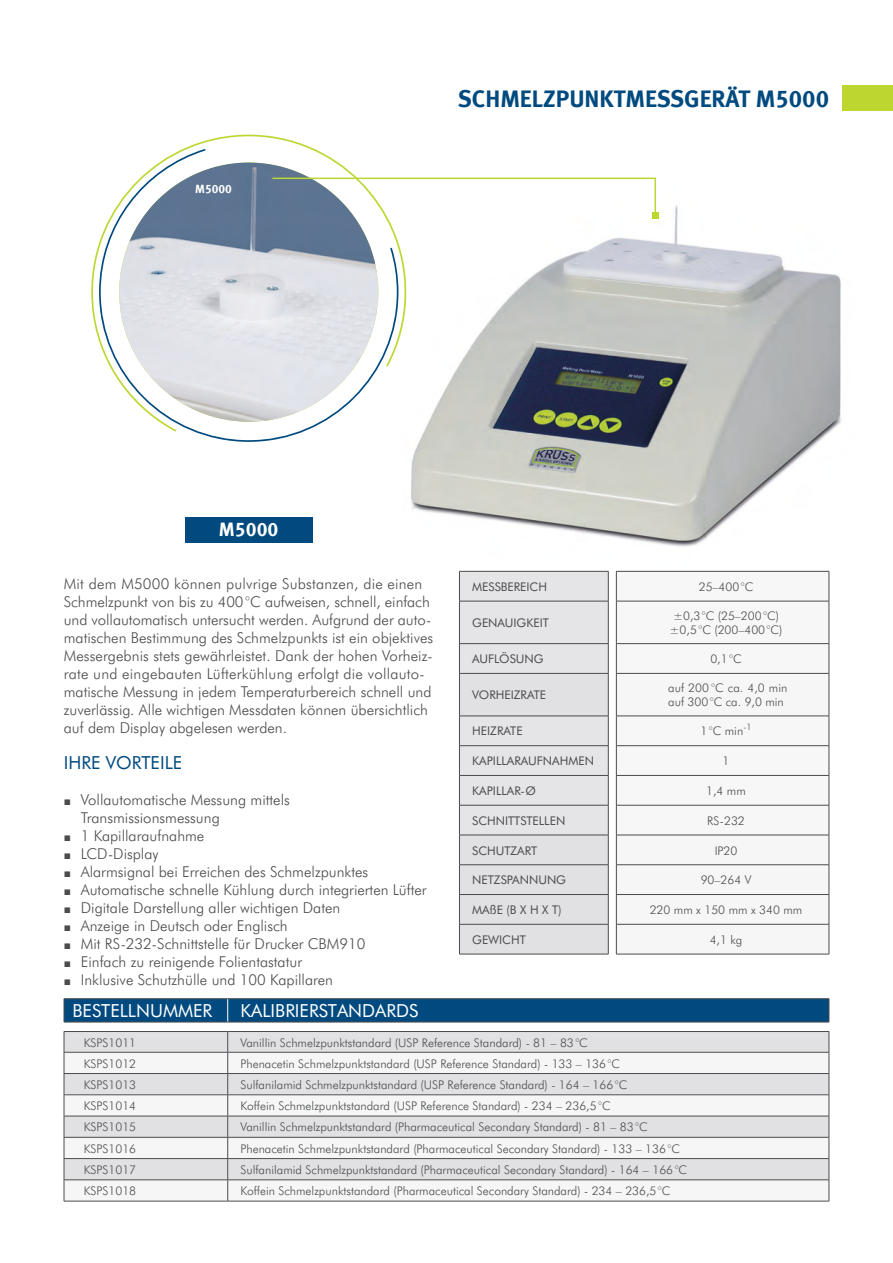
<style>
.page{position:relative;width:893px;height:1263px;background:#fff}
.page>*{position:absolute;margin:0;border:0;box-sizing:border-box;transform-origin:0 0}
.t1{font:24px "Meta Bold LF";color:#004a7f}
.t2{font:19.5px "Meta Bold LF";color:#fff}
.t3{font:18px "Futura BT";color:#fff}
.t4{font:18px "Futura BT";color:#004a7f}
.t5{font:300 15px/18px "Futura BT";color:#4b4c4d}
.t6{font:300 12px/14.4px "Futura BT";color:#4b4c4d}
.t7{font:12px "Futura BT";color:#4b4c4d}
.t8{font:12px "Meta Bold LF";color:#fff}
.s1{font-family:"Arial";font-weight:400;font-size:12px}
</style>
<div class="page">
<img style="left:406px;top:205px;width:435px;height:400px">
<svg style="left:91px;top:135px;width:315px;height:207px"></svg>
<svg style="left:99px;top:149px;width:299px;height:293px"></svg>
<svg style="left:119px;top:163px;width:259px;height:259px;background:#bfc6d1"></svg>
<img style="left:147px;top:206px;width:124px;height:6px">
<svg style="left:228px;top:163px;width:20px;height:1px"></svg>
<svg style="left:271px;top:177px;width:386px;height:40px"></svg>
<div style="left:652px;top:213px;width:7px;height:6px;background:#bed630"></div>
<div style="left:228px;top:1032px;width:601px;height:20px;background:#e1e1e3"></div>
<svg style="left:228px;top:1053px;width:601px;height:148px;fill:#f6f6f6"></svg>
<div style="left:228px;top:1073px;width:601px;height:22px;background:#e1e1e3"></div>
<div style="left:228px;top:1095px;width:601px;height:21px;background:#f6f6f6"></div>
<hr style="left:64px;top:998px;width:164px;height:1px;background:#4b4c4d">
<hr style="left:228px;top:998px;width:601px;height:1px;background:#4b4c4d">
<svg style="left:64px;top:999px;width:766px;height:23px;background:#024a7d"></svg>
<hr style="left:64px;top:1022px;width:164px;height:1px;background:#4b4c4d">
<hr style="left:228px;top:1022px;width:601px;height:1px;background:#4b4c4d">
<hr style="left:228px;top:1031px;width:601px;height:1px;background:#4b4c4d">
<hr style="left:228px;top:1052px;width:601px;height:1px;background:#4b4c4d">
<hr style="left:228px;top:1073px;width:601px;height:1px;background:#4b4c4d">
<hr style="left:228px;top:1094px;width:601px;height:1px;background:#4b4c4d">
<hr style="left:228px;top:1116px;width:601px;height:1px;background:#4b4c4d">
<hr style="left:228px;top:1137px;width:601px;height:1px;background:#4b4c4d">
<hr style="left:228px;top:1158px;width:601px;height:1px;background:#4b4c4d">
<svg style="left:64px;top:1031px;width:164px;height:170px"></svg>
<hr style="left:228px;top:1179px;width:601px;height:1px;background:#4b4c4d">
<svg style="left:829px;top:1032px;width:1px;height:169px"></svg>
<hr style="left:64px;top:1201px;width:164px;height:1px;background:#4b4c4d">
<hr style="left:228px;top:1201px;width:601px;height:1px;background:#4b4c4d">
<div style="left:842px;top:85px;width:51px;height:26px;background:#bed630"></div>
<div style="left:185px;top:517px;width:127px;height:25px;background:#004a7f"></div>
<div style="left:459px;top:571px;width:150px;height:383px;background:#e5e4e6"></div>
<hr style="left:459px;top:924px;width:149px;height:1px;background:#4b4c4d">
<hr style="left:459px;top:924px;width:1px;height:30px;background:#4b4c4d">
<hr style="left:608px;top:924px;width:1px;height:30px;background:#4b4c4d">
<hr style="left:459px;top:954px;width:149px;height:1px;background:#4b4c4d">
<hr style="left:459px;top:601px;width:1px;height:42px;background:#4b4c4d">
<hr style="left:608px;top:601px;width:1px;height:42px;background:#4b4c4d">
<hr style="left:459px;top:643px;width:149px;height:1px;background:#4b4c4d">
<hr style="left:459px;top:601px;width:149px;height:1px;background:#4b4c4d">
<hr style="left:459px;top:673px;width:149px;height:1px;background:#4b4c4d">
<hr style="left:459px;top:674px;width:1px;height:42px;background:#4b4c4d">
<hr style="left:608px;top:674px;width:1px;height:42px;background:#4b4c4d">
<hr style="left:459px;top:716px;width:149px;height:1px;background:#4b4c4d">
<svg style="left:617px;top:572px;width:212px;height:263px"></svg>
<div style="left:616px;top:673px;width:213px;height:43px;background:#f6f6f6"></div>
<hr style="left:616px;top:571px;width:213px;height:1px;background:#4b4c4d">
<hr style="left:616px;top:571px;width:1px;height:30px;background:#4b4c4d">
<hr style="left:829px;top:571px;width:1px;height:30px;background:#4b4c4d">
<svg style="left:616px;top:644px;width:1px;height:29px"></svg>
<svg style="left:829px;top:644px;width:1px;height:29px"></svg>
<hr style="left:616px;top:745px;width:213px;height:1px;background:#4b4c4d">
<hr style="left:616px;top:775px;width:213px;height:1px;background:#4b4c4d">
<svg style="left:616px;top:717px;width:1px;height:88px"></svg>
<svg style="left:829px;top:716px;width:1px;height:89px"></svg>
<hr style="left:616px;top:805px;width:213px;height:1px;background:#4b4c4d">
<hr style="left:616px;top:805px;width:1px;height:30px;background:#4b4c4d">
<hr style="left:829px;top:805px;width:1px;height:30px;background:#4b4c4d">
<div style="left:616px;top:835px;width:214px;height:119px;background:#f6f6f6"></div>
<hr style="left:616px;top:924px;width:213px;height:1px;background:#4b4c4d">
<hr style="left:616px;top:924px;width:1px;height:30px;background:#4b4c4d">
<hr style="left:829px;top:924px;width:1px;height:30px;background:#4b4c4d">
<hr style="left:616px;top:954px;width:213px;height:1px;background:#4b4c4d">
<hr style="left:616px;top:601px;width:1px;height:42px;background:#4b4c4d">
<hr style="left:829px;top:601px;width:1px;height:42px;background:#4b4c4d">
<hr style="left:616px;top:643px;width:213px;height:1px;background:#4b4c4d">
<hr style="left:616px;top:601px;width:213px;height:1px;background:#4b4c4d">
<hr style="left:616px;top:673px;width:213px;height:1px;background:#4b4c4d">
<hr style="left:616px;top:674px;width:1px;height:42px;background:#4b4c4d">
<hr style="left:829px;top:674px;width:1px;height:42px;background:#4b4c4d">
<hr style="left:616px;top:716px;width:213px;height:1px;background:#4b4c4d">
<p class="t8" style="left:195px;top:182px;width:38px">M5000</p>
<h1 class="t1" style="left:458px;top:85px;width:373px">SCHMELZPUNKTMESSGERÄT M5000</h1>
<h2 class="t2" style="left:219px;top:518px;width:61px">M5000</h2>
<p class="t5" style="left:64px;top:574px;width:371px">Mit dem M5000 können pulvrige Substanzen, die einen Schmelzpunkt von bis zu 400°C aufweisen, schnell, einfach und vollautomatisch untersucht werden. Aufgrund der auto&shy;matischen Bestimmung des Schmelzpunkts ist ein objektives Messergebnis stets gewährleistet. Dank der hohen Vorheiz&shy;rate und eingebauten Lüfterkühlung erfolgt die vollauto&shy;matische Messung in jedem Temperaturbereich schnell und zuverlässig. Alle wichtigen Messdaten können übersichtlich auf dem Display abgelesen werden.</p>
<p class="t4" style="left:64px;top:751px;width:120px">IHRE VORTEILE</p>
<p class="t5" style="left:81px;top:790px;width:211px;text-indent:-17px"><span class="s1">■</span> Vollautomatische Messung mittels<br>Transmissionsmessung</p>
<p class="t5" style="left:64px;top:826px;width:142px"><span class="s1">■</span> 1 Kapillaraufnahme</p>
<p class="t5" style="left:64px;top:844px;width:96px"><span class="s1">■</span> LCD-Display</p>
<p class="t5" style="left:64px;top:862px;width:306px"><span class="s1">■</span> Alarmsignal bei Erreichen des Schmelzpunktes</p>
<p class="t5" style="left:64px;top:880px;width:364px"><span class="s1">■</span> Automatische schnelle Kühlung durch integrierten Lüfter</p>
<p class="t5" style="left:64px;top:898px;width:278px"><span class="s1">■</span> Digitale Darstellung aller wichtigen Daten</p>
<p class="t5" style="left:64px;top:916px;width:226px"><span class="s1">■</span> Anzeige in Deutsch oder Englisch</p>
<p class="t5" style="left:64px;top:934px;width:303px"><span class="s1">■</span> Mit RS-232-Schnittstelle für Drucker CBM910</p>
<p class="t5" style="left:64px;top:952px;width:240px"><span class="s1">■</span> Einfach zu reinigende Folientastatur</p>
<p class="t5" style="left:64px;top:970px;width:271px"><span class="s1">■</span> Inklusive Schutzhülle und 100 Kapillaren</p>
<p class="t7" style="left:472px;top:579px;width:76px">MESSBEREICH</p>
<p class="t7" style="left:472px;top:615px;width:78px">GENAUIGKEIT</p>
<p class="t7" style="left:472px;top:651px;width:73px">AUFLÖSUNG</p>
<p class="t7" style="left:472px;top:687px;width:75px">VORHEIZRATE</p>
<p class="t7" style="left:472px;top:723px;width:52px">HEIZRATE</p>
<p class="t7" style="left:472px;top:753px;width:123px">KAPILLARAUFNAHMEN</p>
<p class="t7" style="left:472px;top:783px;width:65px">KAPILLAR-Ø</p>
<p class="t7" style="left:472px;top:813px;width:95px">SCHNITTSTELLEN</p>
<p class="t7" style="left:472px;top:842px;width:67px">SCHUTZART</p>
<p class="t7" style="left:472px;top:872px;width:95px">NETZSPANNUNG</p>
<p class="t7" style="left:472px;top:902px;width:91px">MAßE (B X H X T)</p>
<p class="t7" style="left:472px;top:932px;width:55px">GEWICHT</p>
<p class="t6" style="left:699px;top:579px;width:56px">25–400 °C</p>
<p class="t6" style="left:670px;top:608px;width:114px">±0,3 °C (25–200 °C) ±0,5 °C (200–400 °C)</p>
<p class="t6" style="left:710px;top:651px;width:33px">0,1 °C</p>
<p class="t6" style="left:668px;top:681px;width:121px">auf 200 °C ca. 4,0 min auf 300 °C ca. 9,0 min</p>
<p class="t6" style="left:700px;top:724px;width:53px">1 °C min<sup>-1</sup></p>
<p class="t6" style="left:723px;top:753px;width:8px">1</p>
<p class="t6" style="left:706px;top:783px;width:41px">1,4 mm</p>
<p class="t6" style="left:707px;top:813px;width:39px">RS-232</p>
<p class="t6" style="left:715px;top:843px;width:24px">IP20</p>
<p class="t6" style="left:701px;top:873px;width:52px">90–264 V</p>
<p class="t6" style="left:650px;top:902px;width:154px">220 mm x 150 mm x 340 mm</p>
<p class="t6" style="left:710px;top:932px;width:34px">4,1 kg</p>
<p class="t3" style="left:73px;top:999px;width:141px">BESTELLNUMMER</p>
<p class="t3" style="left:240px;top:999px;width:179px">KALIBRIERSTANDARDS</p>
<p class="t6" style="left:84px;top:1035px;width:54px">KSPS1011</p>
<p class="t6" style="left:240px;top:1035px;width:349px">Vanillin Schmelzpunktstandard (USP Reference Standard) - 81 – 83 °C</p>
<p class="t6" style="left:84px;top:1056px;width:54px">KSPS1012</p>
<p class="t6" style="left:240px;top:1056px;width:381px">Phenacetin Schmelzpunktstandard (USP Reference Standard) - 133 – 136 °C</p>
<p class="t6" style="left:84px;top:1077px;width:54px">KSPS1013</p>
<p class="t6" style="left:240px;top:1077px;width:388px">Sulfanilamid Schmelzpunktstandard (USP Reference Standard) - 164 – 166 °C</p>
<p class="t6" style="left:84px;top:1098px;width:54px">KSPS1014</p>
<p class="t6" style="left:240px;top:1098px;width:372px">Koffein Schmelzpunktstandard (USP Reference Standard) - 234 – 236,5 °C</p>
<p class="t6" style="left:84px;top:1120px;width:54px">KSPS1015</p>
<p class="t6" style="left:240px;top:1120px;width:409px">Vanillin Schmelzpunktstandard (Pharmaceutical Secondary Standard) - 81 – 83 °C</p>
<p class="t6" style="left:84px;top:1141px;width:54px">KSPS1016</p>
<p class="t6" style="left:240px;top:1141px;width:441px">Phenacetin Schmelzpunktstandard (Pharmaceutical Secondary Standard) - 133 – 136 °C</p>
<p class="t6" style="left:84px;top:1162px;width:54px">KSPS1017</p>
<p class="t6" style="left:240px;top:1162px;width:448px">Sulfanilamid Schmelzpunktstandard (Pharmaceutical Secondary Standard) - 164 – 166 °C</p>
<p class="t6" style="left:84px;top:1183px;width:54px">KSPS1018</p>
<p class="t6" style="left:240px;top:1183px;width:431px">Koffein Schmelzpunktstandard (Pharmaceutical Secondary Standard) - 234 – 236,5 °C</p>
</div>
